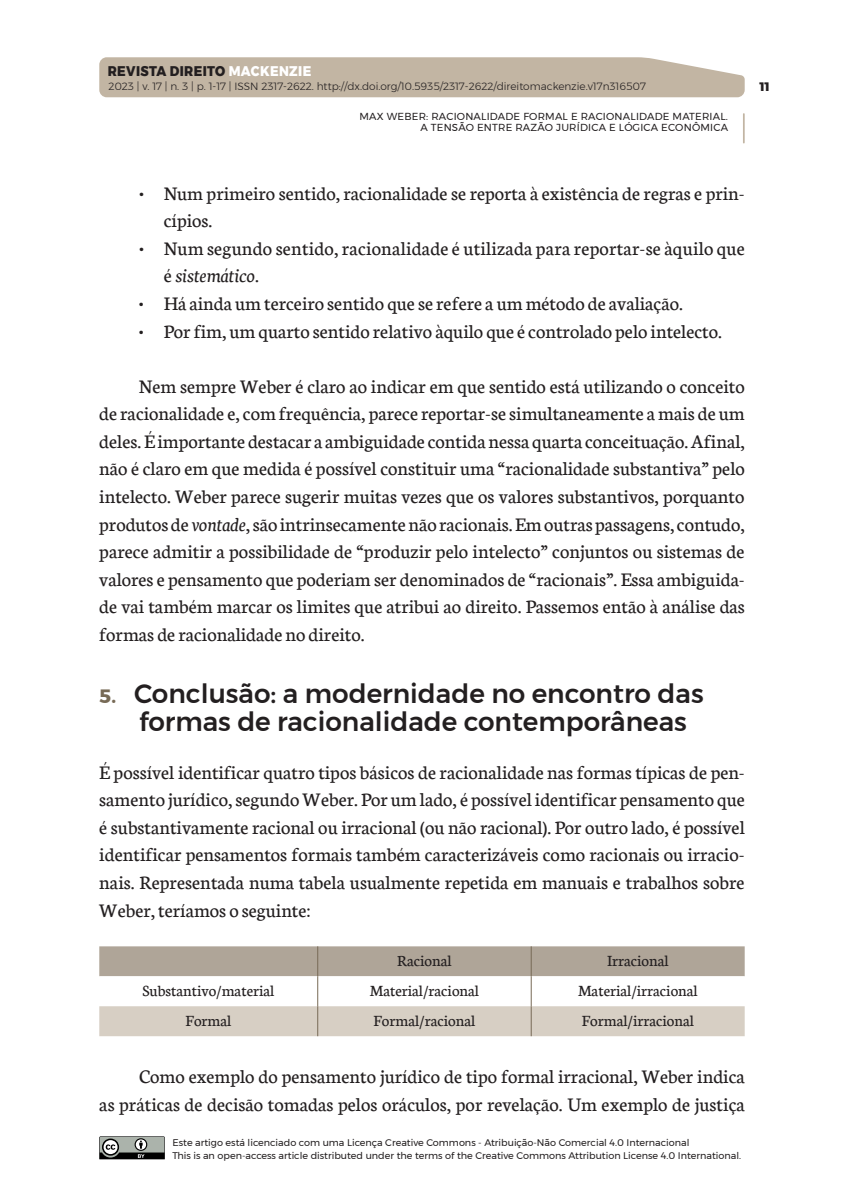
<style>
.page{position:relative;width:844px;height:1191px;background:#fff}
.page>*{position:absolute;margin:0;border:0;box-sizing:border-box;transform-origin:0 0}
.t1{font:500 26.25px/27.7px "Montserrat";color:#231f20}
.t2{font:20.47px/27.7px "Neuton";color:#231f20}
.t3{font:16.62px "Neuton";color:#231f20}
.t4{font:800 14px "Montserrat";letter-spacing:.03em;color:#231f20;scale:.9 1}
.t5{font:800 12.25px "Montserrat";color:#231f20}
.t6{font:300 10.5px "Montserrat";color:#231f20}
.t7{font:10.15px/11.2px "Montserrat";letter-spacing:.02em;color:#231f20;text-align:right}
.t8{font:9.62px/12.2px "Montserrat";color:#231f20}
.s1{color:#fff}
.s2{font-style:italic}
.s3{font-weight:700;font-size:19.25px;color:#776a56}
</style>
<div class="page">
<div style="left:99px;top:57px;width:645px;height:40px;background:#c2b5a3"></div>
<hr style="left:742px;top:114px;width:2px;height:29px;background:#c2b5a3">
<svg style="left:99px;top:1136px;width:66px;height:23px;background:#777b77"></svg>
<svg style="left:99px;top:946px;width:645px;height:90px"></svg>
<hr style="left:317px;top:946px;width:1px;height:30px;background:#776a56">
<hr style="left:530px;top:946px;width:1px;height:30px;background:#776a56">
<hr style="left:317px;top:976px;width:1px;height:30px;background:#776a56">
<hr style="left:530px;top:976px;width:1px;height:30px;background:#776a56">
<hr style="left:317px;top:1006px;width:1px;height:30px;background:#776a56">
<hr style="left:530px;top:1006px;width:1px;height:30px;background:#776a56">
<p class="t4" style="left:108px;top:59px;width:228px">REVISTA DIREITO <span class="s1">MACKENZIE</span></p>
<p class="t6" style="left:108px;top:78px;width:539px">2023 | v. 17 | n. 3 | p. 1-17 | ISSN 2317-2622. http://dx.doi.org/10.5935/2317-2622/direitomackenzie.v17n316507</p>
<p class="t5" style="left:759px;top:76px;width:12px">11</p>
<p class="t7" style="left:359px;top:111px;width:370px">MAX WEBER: RACIONALIDADE FORMAL E RACIONALIDADE MATERIAL.<br>A TENSÃO ENTRE RAZÃO JURÍDICA E LÓGICA ECONÔMICA</p>
<p class="t2" style="left:164px;top:179px;width:582px;text-indent:-25px">• Num primeiro sentido, racionalidade se reporta à existência de regras e prin&shy;cípios.</p>
<p class="t2" style="left:164px;top:235px;width:582px;text-indent:-25px">• Num segundo sentido, racionalidade é utilizada para reportar-se àquilo que é <span class="s2">sistemático</span>.</p>
<p class="t2" style="left:139px;top:290px;width:545px">• Há ainda um terceiro sentido que se refere a um método de avaliação.</p>
<p class="t2" style="left:139px;top:317px;width:584px">• Por fim, um quarto sentido relativo àquilo que é controlado pelo intelecto.</p>
<p class="t2" style="left:99px;top:372px;width:647px;text-align:justify;text-indent:40px">Nem sempre Weber é claro ao indicar em que sentido está utilizando o conceito de racionalidade e, com frequência, parece reportar-se simultaneamente a mais de um deles. É importante destacar a ambiguidade contida nessa quarta conceituação. Afinal, não é claro em que medida é possível constituir uma “racionalidade substantiva” pelo intelecto. Weber parece sugerir muitas vezes que os valores substantivos, porquanto produtos de <span class="s2">vontade</span>, são intrinsecamente não racionais. Em outras passagens, contudo, parece admitir a possibilidade de “produzir pelo intelecto” conjuntos ou sistemas de valores e pensamento que poderiam ser denominados de “racionais”. Essa ambiguida&shy;de vai também marcar os limites que atribui ao direito. Passemos então à análise das formas de racionalidade no direito.</p>
<p class="t1" style="left:139px;top:680px;width:566px;text-indent:-40px"><span class="s3">5.</span> Conclusão: a modernidade no encontro das formas de racionalidade contemporâneas</p>
<p class="t2" style="left:99px;top:758px;width:646px;text-align:justify">É possível identificar quatro tipos básicos de racionalidade nas formas típicas de pen&shy;samento jurídico, segundo Weber. Por um lado, é possível identificar pensamento que é substantivamente racional ou irracional (ou não racional). Por outro lado, é possível identificar pensamentos formais também caracterizáveis como racionais ou irracio&shy;nais. Representada numa tabela usualmente repetida em manuais e trabalhos sobre Weber, teríamos o seguinte:</p>
<p class="t3" style="left:397px;top:952px;width:56px">Racional</p>
<p class="t3" style="left:607px;top:952px;width:63px">Irracional</p>
<p class="t3" style="left:142px;top:982px;width:133px">Substantivo/material</p>
<p class="t3" style="left:370px;top:982px;width:111px">Material/racional</p>
<p class="t3" style="left:578px;top:982px;width:121px">Material/irracional</p>
<p class="t3" style="left:186px;top:1012px;width:47px">Formal</p>
<p class="t3" style="left:373px;top:1012px;width:103px">Formal/racional</p>
<p class="t3" style="left:581px;top:1012px;width:113px">Formal/irracional</p>
<p class="t2" style="left:99px;top:1062px;width:647px;text-align:right">Como exemplo do pensamento jurídico de tipo formal irracional, Weber indica<br>as práticas de decisão tomadas pelos oráculos, por revelação. Um exemplo de justiça</p>
<p class="t8" style="left:172px;top:1136px;width:570px">Este artigo está licenciado com uma Licença Creative Commons - Atribuição-Não Comercial 4.0 Internacional<br>This is an open-access article distributed under the terms of the Creative Commons Attribution License 4.0 International.</p>
</div>
